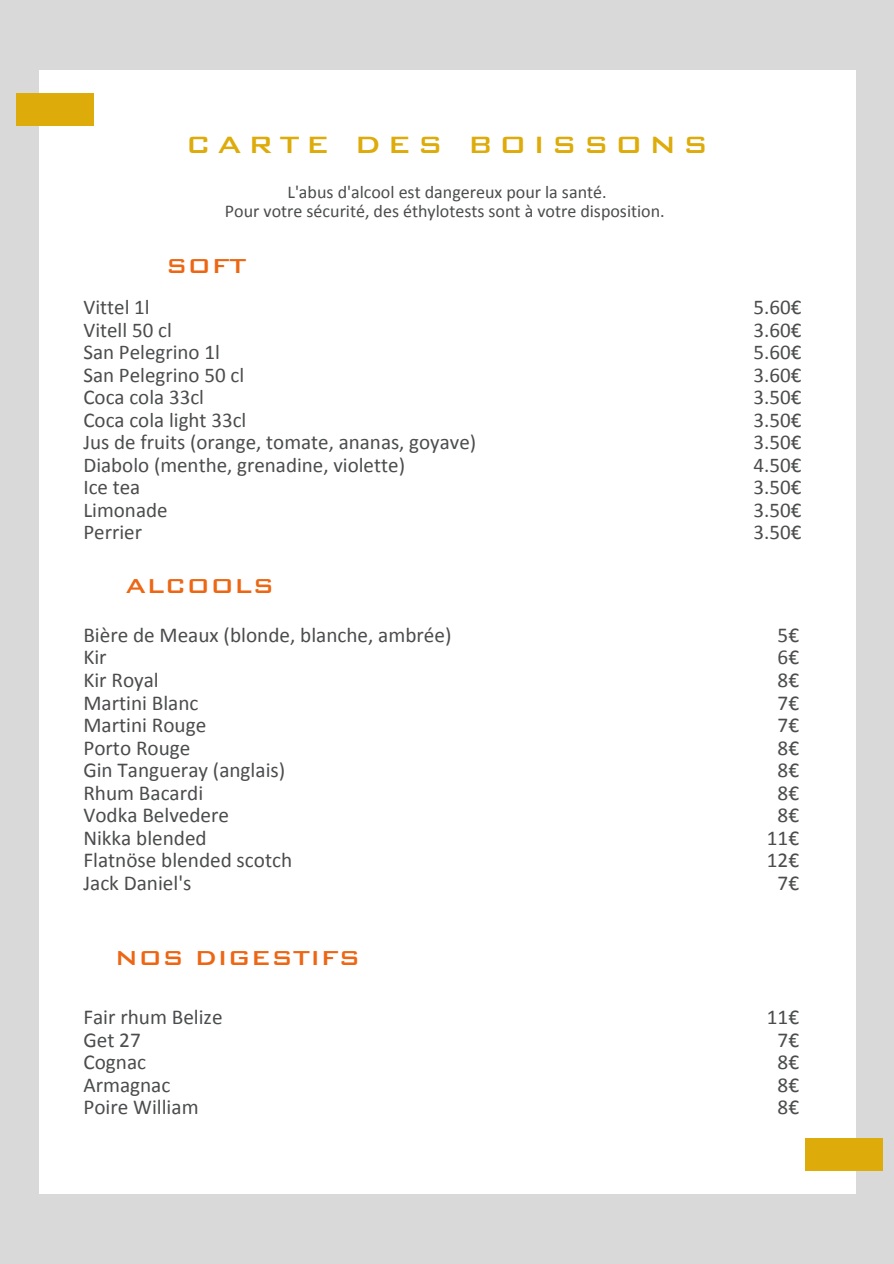
<style>
.page{position:relative;width:894px;height:1264px;background:#fff}
.page>*{position:absolute;margin:0;border:0;box-sizing:border-box;transform-origin:0 0}
.t1{font:500 31.5px "Bank Gothic BT";letter-spacing:.2em;color:#ddab0a}
.t2{font:500 27px "Bank Gothic BT";color:#ec6614}
.t3{font:21.15px/22.5px "Calibri";color:#4b4c4d}
.t4{font:21px/22.5px "Calibri";color:#4b4c4d}
.t5{font:18px/19.2px "Calibri";color:#4b4c4d;text-align:center}
</style>
<div class="page">
<div style="left:0;top:0;width:893px;height:1263px;background:#d9d9d9"></div>
<div style="left:39px;top:71px;width:815px;height:1122px;background:#fff"></div>
<div style="left:16px;top:93px;width:78px;height:33px;background:#ddab0a"></div>
<div style="left:804px;top:1138px;width:78px;height:32px;background:#ddab0a"></div>
<h1 class="t1" style="left:186px;top:128px;width:524px">CARTE DES BOISSONS</h1>
<p class="t5" style="left:225px;top:184px;width:441px">L'abus d'alcool est dangereux pour la santé.<br>Pour votre sécurité, des éthylotests sont à votre disposition.</p>
<p class="t2" style="left:166px;top:251px;width:82px">SOFT</p>
<p class="t4" style="left:83px;top:297px;width:394px">Vittel 1l<br>Vitell 50 cl<br>San Pelegrino 1l<br>San Pelegrino 50 cl<br>Coca cola 33cl<br>Coca cola light 33cl<br>Jus de fruits (orange, tomate, ananas, goyave)<br>Diabolo (menthe, grenadine, violette)<br>Ice tea<br>Limonade<br>Perrier</p>
<p class="t4" style="left:753px;top:297px;width:49px;text-align:justify">5.60€ 3.60€ 5.60€ 3.60€ 3.50€ 3.50€ 3.50€ 4.50€ 3.50€ 3.50€ 3.50€</p>
<p class="t2" style="left:126px;top:571px;width:150px">ALCOOLS</p>
<p class="t3" style="left:83px;top:625px;width:369px">Bière de Meaux (blonde, blanche, ambrée)<br>Kir<br>Kir Royal<br>Martini Blanc<br>Martini Rouge<br>Porto Rouge<br>Gin Tangueray (anglais)<br>Rhum Bacardi<br>Vodka Belvedere<br>Nikka blended<br>Flatnöse blended scotch<br>Jack Daniel's</p>
<p class="t3" style="left:766px;top:625px;width:34px;text-align:center">5€<br>6€<br>8€<br>7€<br>7€<br>8€<br>8€<br>8€<br>8€<br>11€<br>12€<br>7€</p>
<p class="t2" style="left:115px;top:943px;width:247px">NOS DIGESTIFS</p>
<p class="t3" style="left:83px;top:1007px;width:141px">Fair rhum Belize<br>Get 27<br>Cognac<br>Armagnac<br>Poire William</p>
<p class="t3" style="left:766px;top:1007px;width:34px;text-align:center">11€<br>7€<br>8€<br>8€<br>8€</p>
</div>
